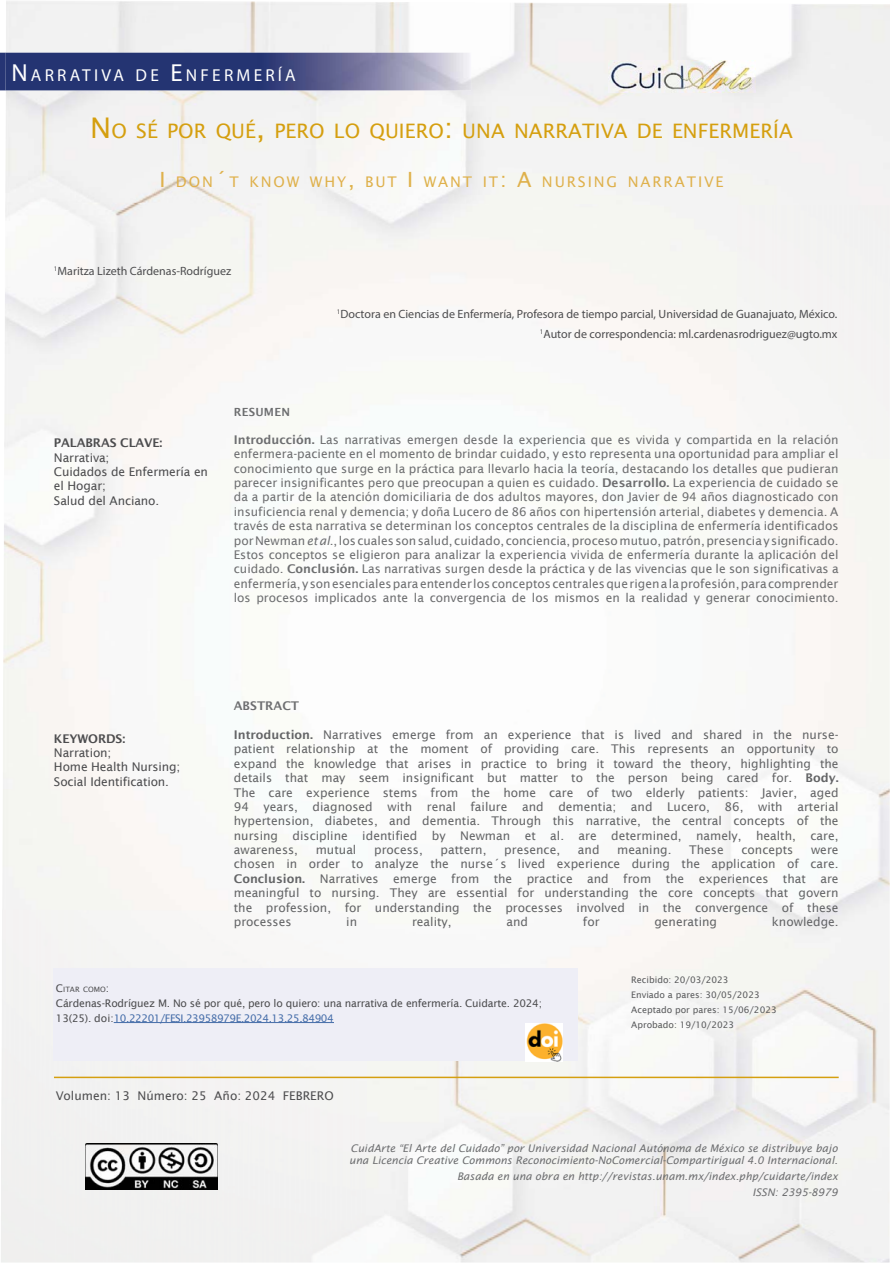
<style>
.page{position:relative;width:893px;height:1263px;background:#fff}
.page>*{position:absolute;margin:0;border:0;box-sizing:border-box;transform-origin:0 0}
.t1{font:19.95px "Lucida Sans";letter-spacing:.005em;color:#d59f0f}
.t2{font:17.25px "Myriad Pro";letter-spacing:.185em;color:#fff}
.t3{font:14.7px "Lucida Sans";letter-spacing:.13em;color:#dfb14c}
.t4{font:12px/14.4px "Lucida Sans";color:#6d6e70;text-align:justify}
.t5{font:12px/14.4px "Lucida Sans";color:#636466;text-align:justify}
.t6{font:12px/20.7px "Myriad Pro";color:#4c4c4e;text-align:right}
.t7{font:12px/14.4px "Lucida Sans";letter-spacing:-.01em;color:#4c4c4e}
.t8{font:600 12px "Lucida Sans";letter-spacing:-.01em;color:#4c4c4e}
.t9{font:600 12px "Lucida Sans";color:#6d6e70}
.t10{font:600 11.25px "Lucida Sans";letter-spacing:.02em;color:#6d6e70}
.t11{font:italic 10.5px/12px "Lucida Sans";color:#6d6e70}
.t12{font:10.5px/15px "Lucida Sans";letter-spacing:-.02em;color:#4c4c4e}
.t13{font:9px/15px "Lucida Sans";color:#58595b}
.t14{font:7.35px "Lucida Sans";color:#4c4c4e}
.s1{font-size:24.75px}
.s2{font-size:28.5px}
.s3{font-size:21px}
.s4{font-weight:600}
.s5{font-style:italic}
.s6{font-size:10.5px}
.s7{color:#456da9}
</style>
<div class="page">
<div style="left:1px;top:911px;width:365px;height:351px;background:#f2f2f1"></div>
<div style="left:2px;top:558px;width:227px;height:353px;background:#f8f7f4"></div>
<img style="left:4px;top:205px;width:365px;height:353px">
<img style="left:4px;top:1px;width:628px;height:204px">
<img style="left:366px;top:913px;width:367px;height:350px">
<img style="left:632px;top:3px;width:258px;height:203px">
<img style="left:733px;top:457px;width:157px;height:806px">
<div style="left:54px;top:968px;width:524px;height:93px;background:#eeeef6"></div>
<hr style="left:54px;top:1077px;width:785px;height:1px;background:#d59f0f">
<hr style="left:114px;top:1022px;width:220px;height:1px;background:#456da9">
<div style="left:0;top:53px;width:6px;height:37px;background:#263574"></div>
<img style="left:6px;top:53px;width:465px;height:37px">
<img style="left:85px;top:1144px;width:132px;height:46px">
<img style="left:608px;top:61px;width:147px;height:31px">
<img style="left:525px;top:1024px;width:38px;height:37px">
<h2 class="t2" style="left:11px;top:65px;width:286px"><span class="s1">N</span>ARRATIVA DE <span class="s1">E</span>NFERMERÍA</h2>
<h1 class="t1" style="left:90px;top:119px;width:704px"><span class="s2">N</span>O SÉ POR QUÉ<span class="s2">,</span> PERO LO QUIERO<span class="s2">:</span> UNA NARRATIVA DE ENFERMERÍA</h1>
<p class="t3" style="left:159px;top:172px;width:566px"><span class="s3">I</span> DON<span class="s3">´</span>T KNOW WHY<span class="s3">,</span> BUT <span class="s3">I</span> WANT IT<span class="s3">: A</span> NURSING NARRATIVE</p>
<p class="t6" style="left:54px;top:262px;width:179px"><sup>1</sup>Maritza Lizeth Cárdenas-Rodríguez</p>
<p class="t6" style="left:337px;top:304px;width:502px"><sup>1</sup>Doctora en Ciencias de Enfermería, Profesora de tiempo parcial, Universidad de Guanajuato, México.<br><sup>1</sup>Autor de correspondencia: ml.cardenasrodriguez@ugto.mx</p>
<p class="t8" style="left:54px;top:436px;width:110px">PALABRAS CLAVE:</p>
<p class="t7" style="left:54px;top:450px;width:156px">Narrativa;<br>Cuidados de Enfermería en el Hogar;<br>Salud del Anciano.</p>
<p class="t10" style="left:234px;top:405px;width:58px">RESUMEN</p>
<p class="t4" style="left:234px;top:432px;width:606px"><span class="s4">Introducción.</span> Las narrativas emergen desde la experiencia que es vivida y compartida en la relación enfermera-paciente en el momento de brindar cuidado, y esto representa una oportunidad para ampliar el conocimiento que surge en la práctica para llevarlo hacia la teoría, destacando los detalles que pudieran parecer insignificantes pero que preocupan a quien es cuidado. <span class="s4">Desarrollo.</span> La experiencia de cuidado se da a partir de la atención domiciliaria de dos adultos mayores, don Javier de 94 años diagnosticado con insuficiencia renal y demencia; y doña Lucero de 86 años con hipertensión arterial, diabetes y demencia. A través de esta narrativa se determinan los conceptos centrales de la disciplina de enfermería identificados por Newman <span class="s5">et al</span>., los cuales son salud, cuidado, conciencia, proceso mutuo, patrón, presencia y significado.<br>Estos conceptos se eligieron para analizar la experiencia vivida de enfermería durante la aplicación del cuidado. <span class="s4">Conclusión.</span> Las narrativas surgen desde la práctica y de las vivencias que le son significativas a enfermería, y son esenciales para entender los conceptos centrales que rigen a la profesión, para comprender los procesos implicados ante la convergencia de los mismos en la realidad y generar conocimiento.</p>
<p class="t8" style="left:54px;top:731px;width:73px">KEYWORDS:</p>
<p class="t7" style="left:54px;top:745px;width:128px">Narration;<br>Home Health Nursing;<br>Social Identification.</p>
<p class="t9" style="left:234px;top:699px;width:67px">ABSTRACT</p>
<p class="t5" style="left:234px;top:727px;width:606px"><span class="s4">Introduction.</span> Narratives emerge from an experience that is lived and shared in the nurse&shy;patient relationship at the moment of providing care. This represents an opportunity to expand the knowledge that arises in practice to bring it toward the theory, highlighting the details that may seem insignificant but matter to the person being cared for. <span class="s4">Body.<br></span>The care experience stems from the home care of two elderly patients: Javier, aged 94 years, diagnosed with renal failure and dementia; and Lucero, 86, with arterial hypertension, diabetes, and dementia. Through this narrative, the central concepts of the nursing discipline identified by Newman et al. are determined, namely, health, care, awareness,</p>
<p class="t5" style="left:316px;top:842px;width:42px">mutual</p>
<p class="t5" style="left:374px;top:842px;width:50px">process,</p>
<p class="t5" style="left:440px;top:842px;width:47px">pattern,</p>
<p class="t5" style="left:504px;top:842px;width:57px">presence,</p>
<p class="t5" style="left:578px;top:842px;width:23px">and</p>
<p class="t5" style="left:617px;top:842px;width:56px">meaning.</p>
<p class="t5" style="left:689px;top:842px;width:36px">These</p>
<p class="t5" style="left:741px;top:842px;width:53px">concepts</p>
<p class="t5" style="left:234px;top:842px;width:606px;text-indent:577px">were chosen in order to analyze the nurse´s lived experience during the application of care.<br><span class="s4">Conclusion.</span> Narratives emerge from the practice and from the experiences that are meaningful to nursing. They are essential for understanding the core concepts that govern the profession, for understanding the processes involved in the convergence of these processes</p>
<p class="t5" style="left:346px;top:914px;width:12px">in</p>
<p class="t5" style="left:412px;top:914px;width:41px">reality,</p>
<p class="t5" style="left:506px;top:914px;width:23px">and</p>
<p class="t5" style="left:583px;top:914px;width:18px">for</p>
<p class="t5" style="left:654px;top:914px;width:64px">generating</p>
<p class="t5" style="left:772px;top:914px;width:68px">knowledge.</p>
<p class="t14" style="left:56px;top:984px;width:55px"><span class="s6">C</span>ITAR COMO<span class="s6">:</span></p>
<p class="t12" style="left:56px;top:995px;width:487px">Cárdenas-Rodríguez M. No sé por qué, pero lo quiero: una narrativa de enfermería. Cuidarte. 2024;<br>13(25). doi:<span class="s7">10.22201/FESI.23958979E.2024.13.25.84904</span></p>
<p class="t7" style="left:56px;top:1088px;width:279px">Volumen: 13 Número: 25 Año: 2024 FEBRERO</p>
<p class="t13" style="left:631px;top:972px;width:147px">Recibido: 20/03/2023<br>Enviado a pares: 30/05/2023<br>Aceptado por pares: 15/06/2023<br>Aprobado: 19/10/2023</p>
<p class="t11" style="left:349px;top:1142px;width:490px">CuidArte “El Arte del Cuidado” por Universidad Nacional Autónoma de México se distribuye bajo una Licencia Creative Commons Reconocimiento-NoComercial-Compartirigual 4.0 Internacional.</p>
<p class="t11" style="left:457px;top:1168px;width:382px;line-height:16.2px;text-align:right">Basada en una obra en http://revistas.unam.mx/index.php/cuidarte/index<br>ISSN: 2395-8979</p>
</div>
